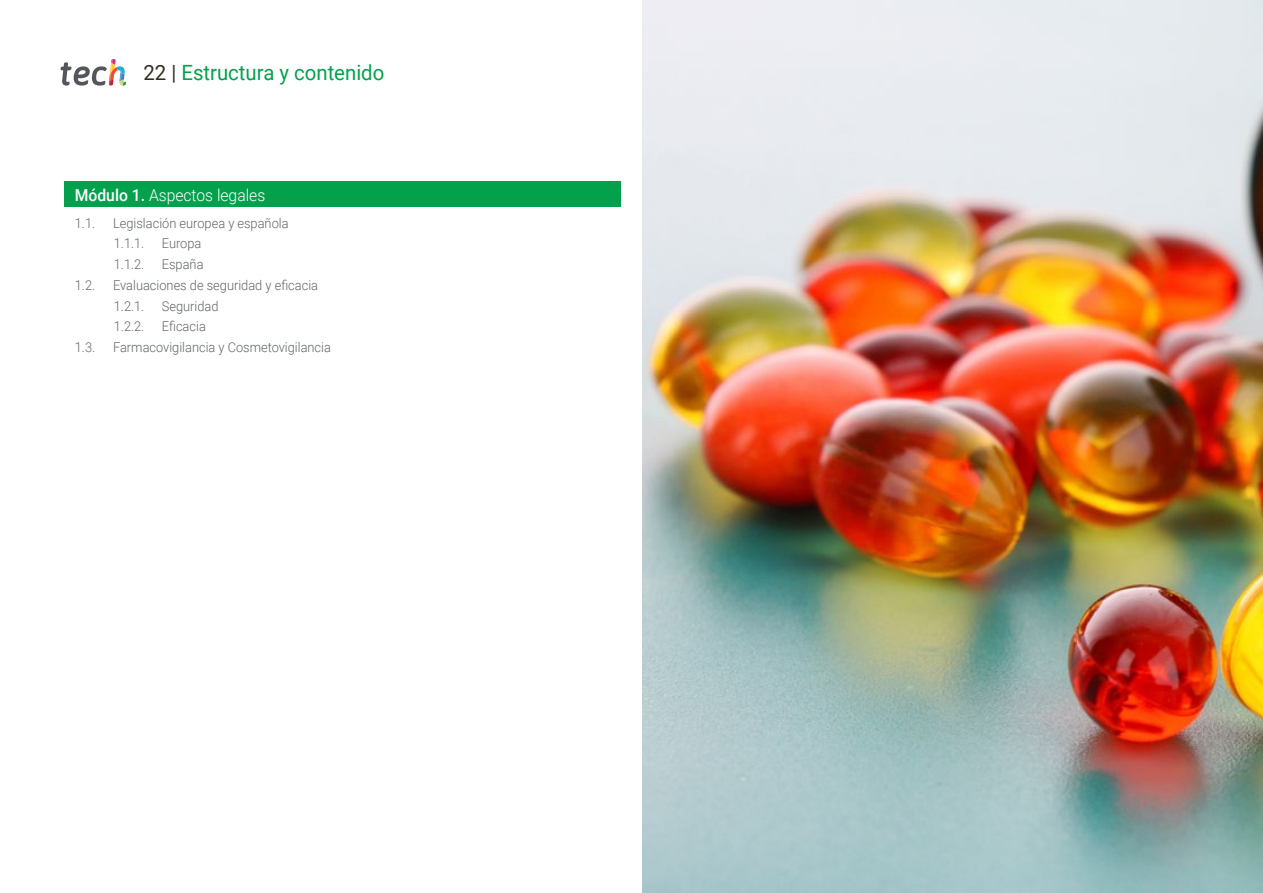
<style>
.page{position:relative;width:1263px;height:893px;background:#fff}
.page>*{position:absolute;margin:0;border:0;box-sizing:border-box;transform-origin:0 0}
.t1{font:21px "Roboto";color:#04a14d}
.t2{font:300 16.5px "Roboto";color:#fff;scale:.95 1}
.t3{font:300 13.5px/20.7px "Roboto";color:#61646a;scale:.95 1}
.s1{color:#312e20}
.s2{font-weight:500}
</style>
<div class="page">
<div style="left:64px;top:182px;width:557px;height:25px;background:#04a14d"></div>
<img style="left:642px;top:0;width:621px;height:893px">
<svg style="left:61px;top:59px;width:65px;height:27px"></svg>
<h1 class="t1" style="left:144px;top:57px;width:242px"><span class="s1">22 |</span> Estructura y contenido</h1>
<p class="t2" style="left:75px;top:183px;width:202px"><span class="s2">Módulo 1.</span> Aspectos legales</p>
<p class="t3" style="left:75px;top:212px;width:23px">1.1.</p>
<p class="t3" style="left:113px;top:212px;width:186px">Legislación europea y española<br>1.1.1.</p>
<p class="t3" style="left:162px;top:233px;width:43px">Europa</p>
<p class="t3" style="left:114px;top:254px;width:34px">1.1.2.</p>
<p class="t3" style="left:162px;top:254px;width:45px">España</p>
<p class="t3" style="left:75px;top:274px;width:23px">1.2.</p>
<p class="t3" style="left:113px;top:274px;width:217px">Evaluaciones de seguridad y eficacia<br>1.2.1.</p>
<p class="t3" style="left:162px;top:295px;width:61px">Seguridad</p>
<p class="t3" style="left:114px;top:316px;width:34px">1.2.2.</p>
<p class="t3" style="left:162px;top:316px;width:48px">Eficacia</p>
<p class="t3" style="left:75px;top:337px;width:23px">1.3.</p>
<p class="t3" style="left:113px;top:337px;width:231px">Farmacovigilancia y Cosmetovigilancia</p>
</div>
